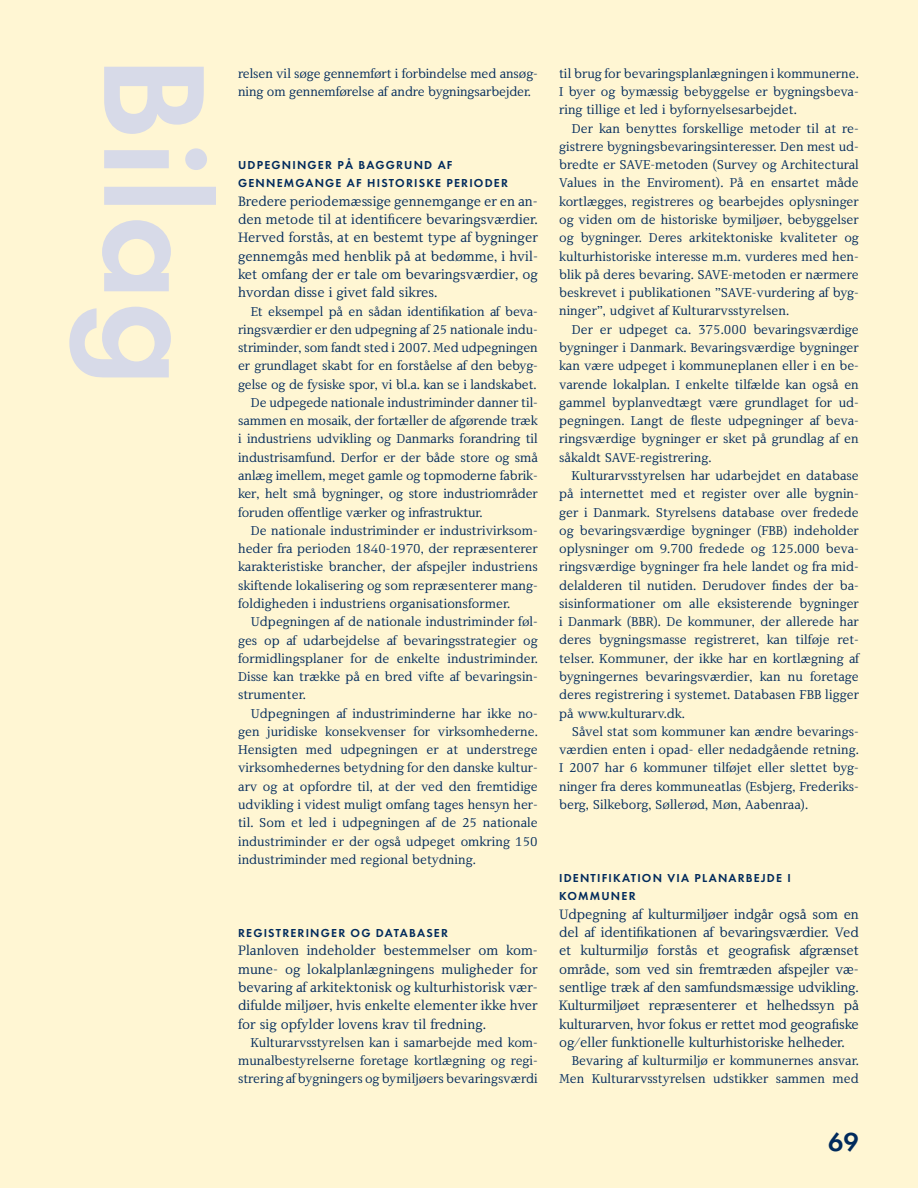
<style>
.page{position:relative;width:918px;height:1188px;background:#fff6d3}
.page>*{position:absolute;margin:0;border:0;box-sizing:border-box;transform-origin:0 0}
.t1{font:600 27px "Futura EFOP";color:#002a5c}
.t2{font:14.25px/18.3px "Ninetysix K Serif";color:#002a5c;text-align:justify}
.t3{font:13.5px/18.3px "Ninetysix K Serif";color:#002a5c;text-align:justify}
.t4{font:600 12px/18px "Futura EFOP";letter-spacing:.1em;color:#002a5c}
</style>
<div class="page">
<svg style="left:69px;top:67px;width:147px;height:310px"></svg>
<p class="t3" style="left:238px;top:65px;width:301px">relsen vil søge gennemført i forbindelse med ansøg&shy;ning om gennemførelse af andre bygningsarbejder.</p>
<p class="t4" style="left:238px;top:157px;width:271px">UDPEGNINGER PÅ BAGGRUND AF<br>GENNEMGANGE AF HISTORISKE PERIODER</p>
<p class="t2" style="left:238px;top:193px;width:301px">Bredere periodemæssige gennemgange er en an&shy;den metode til at identificere bevaringsværdier.<br>Herved forstås, at en bestemt type af bygninger gennemgås med henblik på at bedømme, i hvil&shy;ket omfang der er tale om bevaringsværdier, og hvordan disse i givet fald sikres.</p>
<p class="t3" style="left:251px;top:303px;width:288px">Et eksempel på en sådan identifikation af beva-</p>
<p class="t3" style="left:238px;top:321px;width:301px">ringsværdier er den udpegning af 25 nationale indu-</p>
<p class="t3" style="left:238px;top:340px;width:301px">striminder, som fandt sted i 2007. Med udpegningen</p>
<p class="t3" style="left:238px;top:358px;width:301px">er grundlaget skabt for en forståelse af den bebyg-</p>
<p class="t3" style="left:238px;top:376px;width:300px">gelse og de fysiske spor, vi bl.a. kan se i landskabet.</p>
<p class="t3" style="left:251px;top:395px;width:289px">De udpegede nationale industriminder danner til-</p>
<p class="t3" style="left:238px;top:413px;width:301px">sammen en mosaik, der fortæller de afgørende træk</p>
<p class="t3" style="left:238px;top:431px;width:301px">i industriens udvikling og Danmarks forandring til</p>
<p class="t3" style="left:238px;top:449px;width:301px">industrisamfund. Derfor er der både store og små</p>
<p class="t3" style="left:238px;top:468px;width:301px">anlæg imellem, meget gamle og topmoderne fabrik-</p>
<p class="t3" style="left:238px;top:486px;width:301px">ker, helt små bygninger, og store industriområder</p>
<p class="t3" style="left:238px;top:504px;width:246px">foruden offentlige værker og infrastruktur.</p>
<p class="t3" style="left:251px;top:523px;width:288px">De nationale industriminder er industrivirksom-</p>
<p class="t3" style="left:238px;top:541px;width:301px">heder fra perioden 1840-1970, der repræsenterer</p>
<p class="t3" style="left:238px;top:559px;width:301px">karakteristiske brancher, der afspejler industriens</p>
<p class="t3" style="left:238px;top:577px;width:301px">skiftende lokalisering og som repræsenterer mang-</p>
<p class="t3" style="left:238px;top:596px;width:274px">foldigheden i industriens organisationsformer.</p>
<p class="t3" style="left:251px;top:614px;width:289px">Udpegningen af de nationale industriminder føl-</p>
<p class="t3" style="left:238px;top:632px;width:301px">ges op af udarbejdelse af bevaringsstrategier og</p>
<p class="t3" style="left:238px;top:650px;width:301px">formidlingsplaner for de enkelte industriminder.</p>
<p class="t3" style="left:238px;top:669px;width:301px">Disse kan trække på en bred vifte af bevaringsin-</p>
<p class="t3" style="left:238px;top:687px;width:69px">strumenter.</p>
<p class="t3" style="left:251px;top:705px;width:288px">Udpegningen af industriminderne har ikke no-</p>
<p class="t3" style="left:238px;top:724px;width:301px">gen juridiske konsekvenser for virksomhederne.</p>
<p class="t3" style="left:238px;top:742px;width:301px">Hensigten med udpegningen er at understrege</p>
<p class="t3" style="left:238px;top:760px;width:301px">virksomhedernes betydning for den danske kultur-</p>
<p class="t3" style="left:238px;top:778px;width:301px">arv og at opfordre til, at der ved den fremtidige</p>
<p class="t3" style="left:238px;top:797px;width:301px">udvikling i videst muligt omfang tages hensyn her-</p>
<p class="t3" style="left:238px;top:815px;width:301px">til. Som et led i udpegningen af de 25 nationale</p>
<p class="t3" style="left:238px;top:833px;width:301px">industriminder er der også udpeget omkring 150</p>
<p class="t3" style="left:238px;top:852px;width:239px">industriminder med regional betydning.</p>
<p class="t4" style="left:238px;top:925px;width:211px">REGISTRERINGER OG DATABASER</p>
<p class="t2" style="left:238px;top:943px;width:301px">Planloven indeholder bestemmelser om kom&shy;mune- og lokalplanlægningens muligheder for bevaring af arkitektonisk og kulturhistorisk vær&shy;difulde miljøer, hvis enkelte elementer ikke hver for sig opfylder lovens krav til fredning.</p>
<p class="t3" style="left:238px;top:1034px;width:301px;text-indent:13px">Kulturarvsstyrelsen kan i samarbejde med kom&shy;munalbestyrelserne foretage kortlægning og regi&shy;strering af bygningers og bymiljøers bevaringsværdi</p>
<p class="t3" style="left:559px;top:65px;width:301px">til brug for bevaringsplanlægningen i kommunerne.<br>I byer og bymæssig bebyggelse er bygningsbeva&shy;ring tillige et led i byfornyelsesarbejdet.</p>
<p class="t3" style="left:559px;top:120px;width:301px;text-indent:13px">Der kan benyttes forskellige metoder til at re&shy;gistrere bygningsbevaringsinteresser. Den mest ud&shy;bredte er SAVE-metoden (Survey og Architectural Values in the Enviroment). På en ensartet måde kortlægges, registreres og bearbejdes oplysninger og viden om de historiske bymiljøer, bebyggelser og bygninger. Deres arkitektoniske kvaliteter og kulturhistoriske interesse m.m. vurderes med hen&shy;blik på deres bevaring. SAVE-metoden er nærmere beskrevet i publikationen ”SAVE-vurdering af byg&shy;ninger”, udgivet af Kulturarvsstyrelsen.</p>
<p class="t3" style="left:559px;top:321px;width:301px;text-indent:13px">Der er udpeget ca. 375.000 bevaringsværdige bygninger i Danmark. Bevaringsværdige bygninger kan være udpeget i kommuneplanen eller i en be&shy;varende lokalplan. I enkelte tilfælde kan også en gammel byplanvedtægt være grundlaget for ud&shy;pegningen. Langt de fleste udpegninger af beva&shy;ringsværdige bygninger er sket på grundlag af en såkaldt SAVE-registrering.</p>
<p class="t3" style="left:559px;top:468px;width:301px;text-indent:13px">Kulturarvsstyrelsen har udarbejdet en database på internettet med et register over alle bygnin&shy;ger i Danmark. Styrelsens database over fredede og bevaringsværdige bygninger (FBB) indeholder oplysninger om 9.700 fredede og 125.000 beva&shy;ringsværdige bygninger fra hele landet og fra mid&shy;delalderen til nutiden. Derudover findes der ba&shy;sisinformationer om alle eksisterende bygninger i Danmark (BBR). De kommuner, der allerede har deres bygningsmasse registreret, kan tilføje ret&shy;telser. Kommuner, der ikke har en kortlægning af bygningernes bevaringsværdier, kan nu foretage deres registrering i systemet. Databasen FBB ligger på www.kulturarv.dk.</p>
<p class="t3" style="left:559px;top:724px;width:301px;text-indent:13px">Såvel stat som kommuner kan ændre bevarings&shy;værdien enten i opad- eller nedadgående retning.<br>I 2007 har 6 kommuner tilføjet eller slettet byg&shy;ninger fra deres kommuneatlas (Esbjerg, Frederiks&shy;berg, Silkeborg, Søllerød, Møn, Aabenraa).</p>
<p class="t4" style="left:559px;top:870px;width:233px">IDENTIFIKATION VIA PLANARBEJDE I<br>KOMMUNER</p>
<p class="t2" style="left:559px;top:906px;width:301px">Udpegning af kulturmiljøer indgår også som en del af identifikationen af bevaringsværdier. Ved et kulturmiljø forstås et geografisk afgrænset område, som ved sin fremtræden afspejler væ&shy;sentlige træk af den samfundsmæssige udvikling.<br>Kulturmiljøet repræsenterer et helhedssyn på kulturarven, hvor fokus er rettet mod geografiske og/eller funktionelle kulturhistoriske helheder.</p>
<p class="t3" style="left:559px;top:1053px;width:301px;text-align:right">Bevaring af kulturmiljø er kommunernes ansvar.<br>Men Kulturarvsstyrelsen udstikker sammen med</p>
<h1 class="t1" style="left:828px;top:1130px;width:32px">69</h1>
</div>
